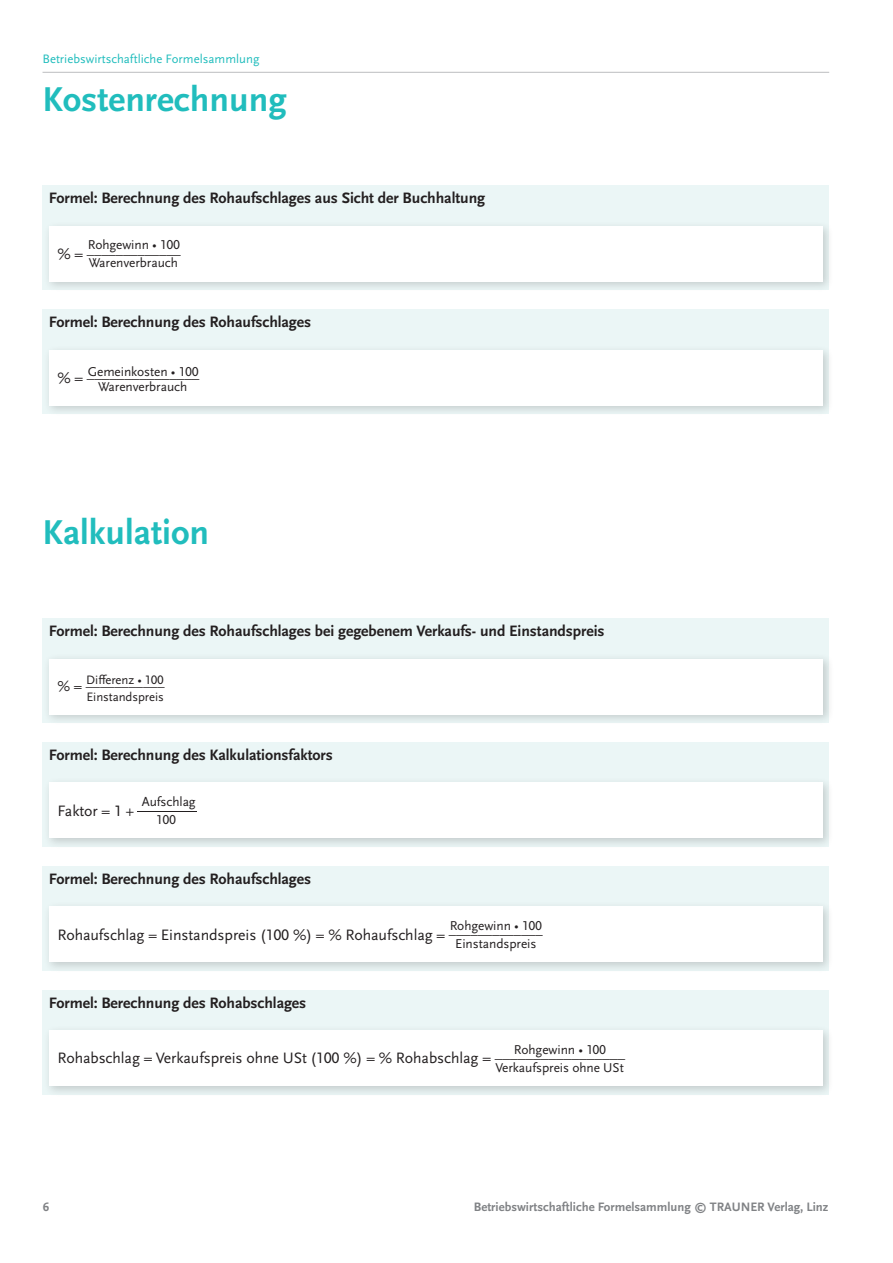
<style>
.page{position:relative;width:893px;height:1263px;background:#fff}
.page>*{position:absolute;margin:0;border:0;box-sizing:border-box;transform-origin:0 0}
.t1{font:700 36px "Scala Sans Pro";color:#21bdbd}
.t2{font:700 15.75px "Scala Sans Pro";letter-spacing:-.005em;color:#231f20}
.t3{font:15.75px "Scala Sans Pro";letter-spacing:-.005em;color:#231f20}
.t4{font:13.35px "Scala Sans Pro";letter-spacing:-.005em;color:#231f20}
.t5{font:13.35px/12.6px "Scala Sans Pro";letter-spacing:-.005em;color:#231f20;scale:1.09 1}
.t6{font:13.35px/12.8px "Scala Sans Pro";letter-spacing:-.005em;color:#231f20;scale:1.16 1}
.t7{font:13.35px/12.6px "Scala Sans Pro";letter-spacing:-.005em;color:#231f20;text-align:center;scale:1.13 1}
.t8{font:13.35px/17.7px "Scala Sans Pro";letter-spacing:-.005em;color:#231f20;scale:8.84 1}
.t9{font:700 12.75px "Scala Sans Pro";color:#808285}
.t10{font:12.75px "Scala Sans Pro";color:#21bdbd}
.t11{font:12.75px/17px "Scala Sans Pro";letter-spacing:-.005em;color:#231f20}
.t12{font:12.75px "Scala Sans Pro";letter-spacing:-.005em;color:#231f20;scale:1.14 1}
.s1{font-size:15.75px}
.s2{font-size:15px}
</style>
<div class="page">
<hr style="left:43px;top:72px;width:786px;height:1px;background:#bcbdc0">
<div style="left:43px;top:185px;width:786px;height:105px;background:#ebf6f6"></div>
<div style="left:43px;top:221px;width:791px;height:72px;background:#231f20;opacity:.2"></div>
<div style="left:49px;top:226px;width:774px;height:55px;background:#fff"></div>
<div style="left:43px;top:309px;width:786px;height:105px;background:#ebf6f6"></div>
<div style="left:43px;top:345px;width:791px;height:72px;background:#231f20;opacity:.2"></div>
<div style="left:49px;top:350px;width:774px;height:55px;background:#fff"></div>
<div style="left:43px;top:618px;width:786px;height:105px;background:#ebf6f6"></div>
<div style="left:43px;top:653px;width:791px;height:72px;background:#231f20;opacity:.2"></div>
<div style="left:49px;top:659px;width:774px;height:55px;background:#fff"></div>
<div style="left:43px;top:742px;width:786px;height:104px;background:#ebf6f6"></div>
<div style="left:43px;top:777px;width:791px;height:72px;background:#231f20;opacity:.2"></div>
<div style="left:49px;top:783px;width:774px;height:55px;background:#fff"></div>
<div style="left:43px;top:866px;width:786px;height:104px;background:#ebf6f6"></div>
<div style="left:43px;top:901px;width:791px;height:72px;background:#231f20;opacity:.2"></div>
<div style="left:49px;top:907px;width:774px;height:55px;background:#fff"></div>
<div style="left:43px;top:990px;width:786px;height:104px;background:#ebf6f6"></div>
<div style="left:43px;top:1025px;width:791px;height:72px;background:#231f20;opacity:.2"></div>
<div style="left:49px;top:1030px;width:774px;height:56px;background:#fff"></div>
<p class="t10" style="left:43px;top:51px;width:218px">Betriebswirtschaftliche Formelsammlung</p>
<h1 class="t1" style="left:43px;top:79px;width:246px">Kostenrechnung</h1>
<p class="t2" style="left:49px;top:189px;width:438px">Formel: Berechnung des Rohaufschlages aus Sicht der Buchhaltung</p>
<p class="t4" style="left:88px;top:237px;width:94px">Rohgewinn • 100</p>
<p class="t5" style="left:87px;top:244px;width:88px">_____________<br>Warenverbrauch</p>
<p class="t3" style="left:57px;top:245px;width:27px">% =</p>
<p class="t2" style="left:49px;top:313px;width:264px">Formel: Berechnung des Rohaufschlages</p>
<p class="t4" style="left:57px;top:364px;width:143px"><span class="s1">% =</span> Gemeinkosten • 100</p>
<p class="t7" style="left:87px;top:368px;width:101px">_______________<br>Warenverbrauch</p>
<h1 class="t1" style="left:43px;top:512px;width:168px">Kalkulation</h1>
<p class="t2" style="left:49px;top:622px;width:557px">Formel: Berechnung des Rohaufschlages bei gegebenem Verkaufs- und Einstandspreis</p>
<p class="t11" style="left:86px;top:671px;width:79px">Differenz • 100<br>Einstandspreis</p>
<p class="t12" style="left:57px;top:675px;width:96px"><span class="s2">% =</span> ___________</p>
<p class="t2" style="left:49px;top:746px;width:285px">Formel: Berechnung des Kalkulationsfaktors</p>
<p class="t8" style="left:156px;top:793px;width:6px;text-indent:-99px"><span class="s1">Faktor = 1 +</span> _Aufschlag<br>100</p>
<p class="t2" style="left:49px;top:870px;width:264px">Formel: Berechnung des Rohaufschlages</p>
<p class="t4" style="left:450px;top:918px;width:94px">Rohgewinn • 100</p>
<p class="t5" style="left:449px;top:925px;width:88px;text-align:center">_____________<br>Einstandspreis</p>
<p class="t3" style="left:57px;top:925px;width:389px">Rohaufschlag = Einstandspreis (100 %) = % Rohaufschlag =</p>
<p class="t2" style="left:49px;top:994px;width:259px">Formel: Berechnung des Rohabschlages</p>
<p class="t4" style="left:514px;top:1041px;width:94px">Rohgewinn • 100</p>
<p class="t6" style="left:495px;top:1049px;width:114px">_________________<br>Verkaufspreis ohne USt</p>
<p class="t3" style="left:57px;top:1049px;width:435px">Rohabschlag = Verkaufspreis ohne USt (100 %) = % Rohabschlag =</p>
<p class="t9" style="left:43px;top:1199px;width:8px">6</p>
<p class="t9" style="left:474px;top:1199px;width:356px">Betriebswirtschaftliche Formelsammlung © TRAUNER Verlag, Linz</p>
</div>
